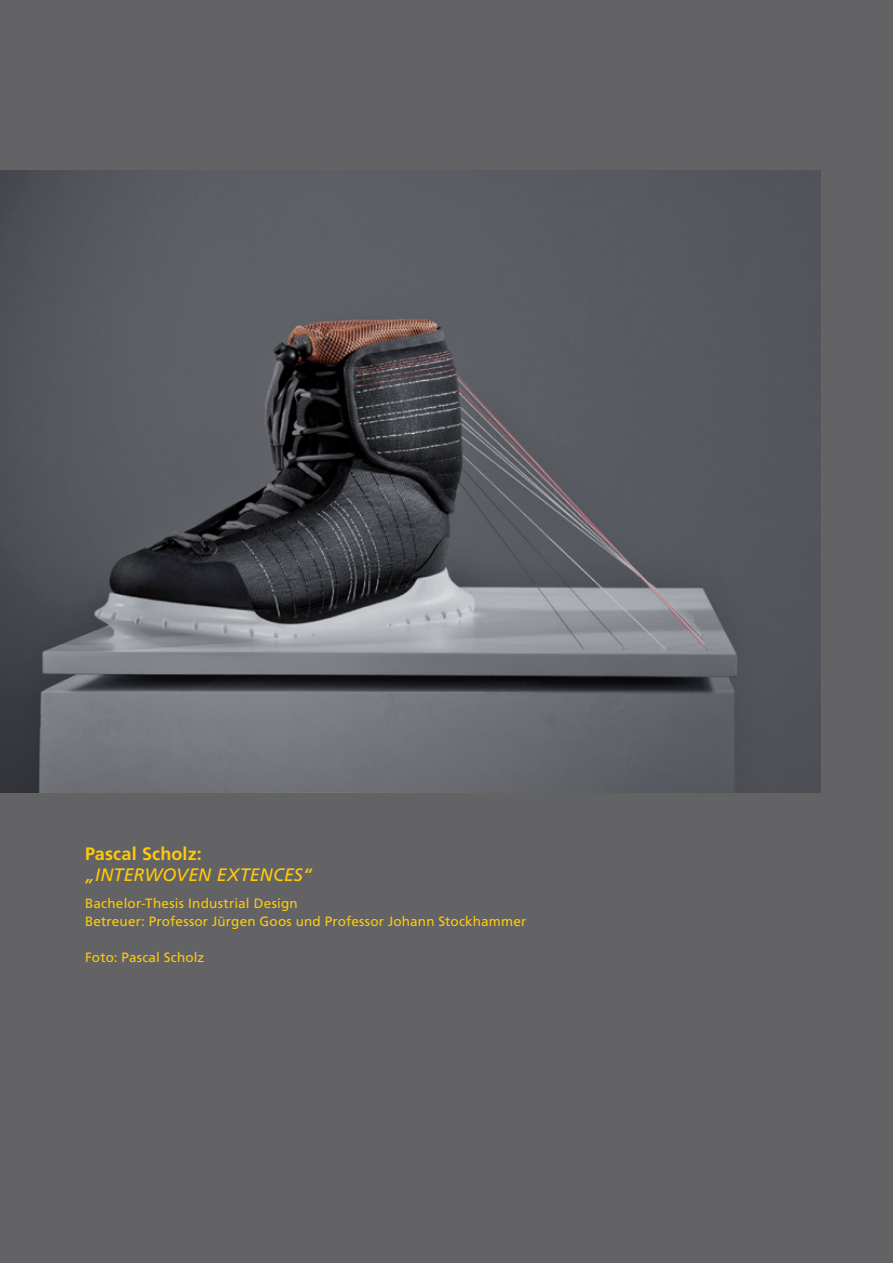
<style>
.page{position:relative;width:893px;height:1263px;background:#636366}
.page>*{position:absolute;margin:0;border:0;box-sizing:border-box;transform-origin:0 0}
.t1{font:italic 18px "Frutiger LT";letter-spacing:.005em;color:#feca0a}
.t2{font:700 18px "Frutiger LT";letter-spacing:.01em;color:#feca0a}
.t3{font:13.5px/18px "Frutiger LT";letter-spacing:.015em;color:#feca0a}
</style>
<div class="page">
<img style="left:0;top:170px;width:821px;height:622px">
<h1 class="t2" style="left:85px;top:843px;width:118px">Pascal Scholz:</h1>
<h1 class="t1" style="left:85px;top:864px;width:229px">„INTERWOVEN EXTENCES“</h1>
<p class="t3" style="left:85px;top:894px;width:443px">Bachelor-Thesis Industrial Design<br>Betreuer: Professor Jürgen Goos und Professor Johann Stockhammer</p>
<p class="t3" style="left:85px;top:948px;width:121px">Foto: Pascal Scholz</p>
</div>
